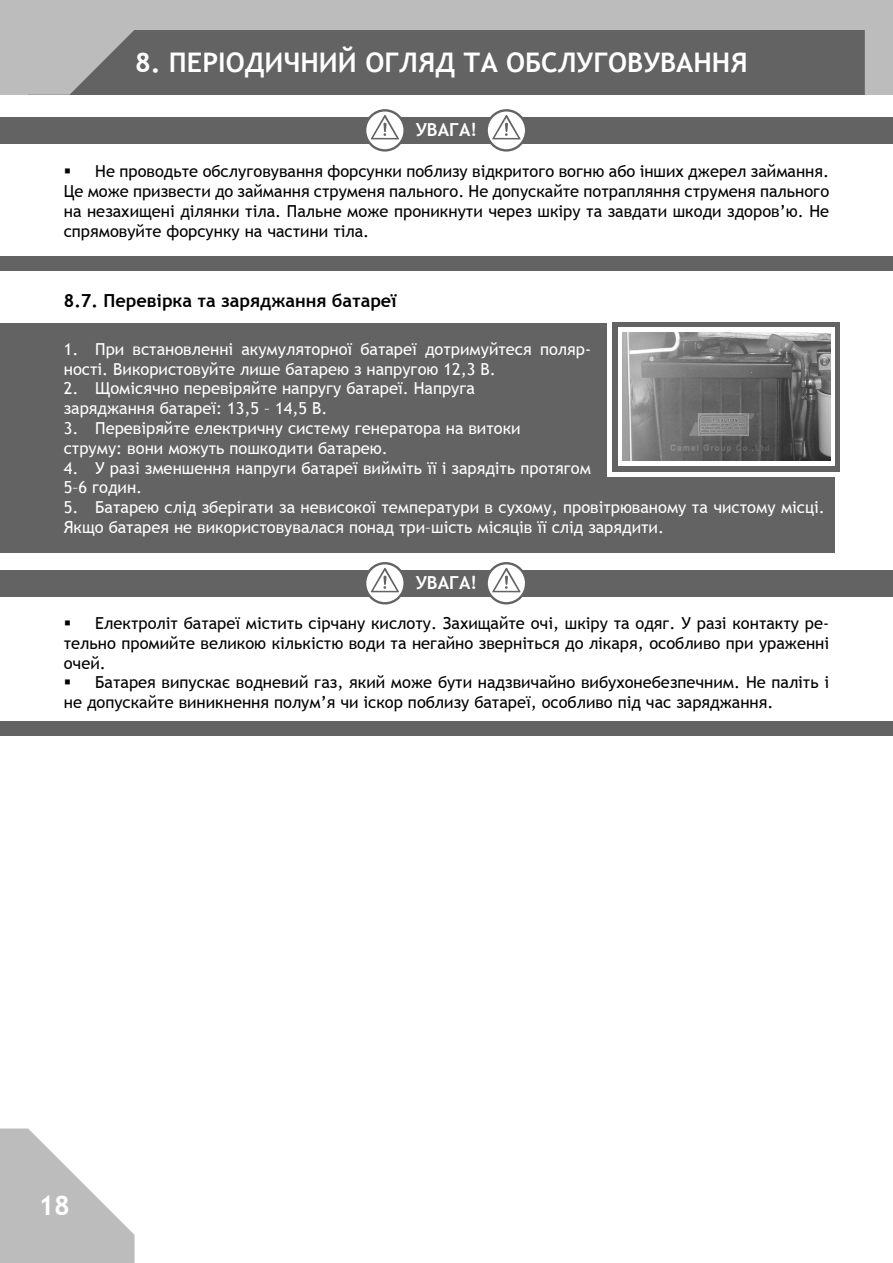
<style>
.page{position:relative;width:893px;height:1263px;background:#fff}
.page>*{position:absolute;margin:0;border:0;box-sizing:border-box;transform-origin:0 0}
.t1{font:700 27px "Trebuchet MS";color:#fff}
.t2{font:700 18px "Trebuchet MS";color:#000}
.t3{font:700 18px "Trebuchet MS";color:#fff}
.t4{font:16.5px/19.8px "Trebuchet MS";color:#000;text-align:justify}
.t5{font:16.5px/19.8px "Trebuchet MS";color:#fff}
</style>
<div class="page">
<div style="left:0;top:323px;width:835px;height:230px;background:#646363"></div>
<svg style="left:0;top:0;width:893px;height:95px;fill:#646363"></svg>
<div style="left:0;top:256px;width:893px;height:15px;background:#646363"></div>
<div style="left:607px;top:317px;width:238px;height:160px;background:#fff"></div>
<div style="left:613px;top:322px;width:227px;height:149px;background:#646363"></div>
<div style="left:618px;top:327px;width:217px;height:139px;background:#fff"></div>
<div style="left:0;top:721px;width:893px;height:15px;background:#646363"></div>
<div style="left:0;top:117px;width:893px;height:27px;background:#646363"></div>
<svg style="left:364px;top:109px;width:42px;height:43px"></svg>
<div style="left:366px;top:112px;width:37px;height:37px;background:#fff;border-radius:50%"></div>
<svg style="left:370px;top:114px;width:30px;height:26px"></svg>
<svg style="left:485px;top:109px;width:42px;height:43px"></svg>
<div style="left:488px;top:112px;width:37px;height:37px;background:#fff;border-radius:50%"></div>
<svg style="left:491px;top:114px;width:30px;height:26px"></svg>
<div style="left:0;top:570px;width:893px;height:26px;background:#646363"></div>
<svg style="left:364px;top:562px;width:42px;height:42px"></svg>
<div style="left:366px;top:564px;width:37px;height:38px;background:#fff;border-radius:50%"></div>
<svg style="left:370px;top:567px;width:30px;height:26px"></svg>
<svg style="left:485px;top:562px;width:42px;height:42px"></svg>
<div style="left:488px;top:564px;width:37px;height:38px;background:#fff;border-radius:50%"></div>
<svg style="left:491px;top:567px;width:30px;height:26px"></svg>
<svg style="left:0;top:1128px;width:135px;height:135px"></svg>
<img style="left:622px;top:333px;width:208px;height:128px">
<h1 class="t1" style="left:135px;top:46px;width:614px">8. ПЕРІОДИЧНИЙ ОГЛЯД ТА ОБСЛУГОВУВАННЯ</h1>
<p class="t3" style="left:416px;top:119px;width:63px">УВАГА!</p>
<p class="t4" style="left:64px;top:162px;width:767px">▪ Не проводьте обслуговування форсунки поблизу відкритого вогню або інших джерел займання.<br>Це може призвести до займання струменя пального. Не допускайте потрапляння струменя пального на незахищені ділянки тіла. Пальне може проникнути через шкіру та завдати шкоди здоров’ю. Не спрямовуйте форсунку на частини тіла.</p>
<p class="t2" style="left:64px;top:289px;width:334px">8.7. Перевірка та заряджання батареї</p>
<p class="t5" style="left:64px;top:339px;width:529px">1. При встановленні акумуляторної батареї дотримуйтеся поляр&shy;ності. Використовуйте лише батарею з напругою 12,3 В.</p>
<p class="t5" style="left:64px;top:379px;width:413px">2. Щомісячно перевіряйте напругу батареї. Напруга заряджання батареї: 13,5 – 14,5 В.</p>
<p class="t5" style="left:64px;top:418px;width:458px">3. Перевіряйте електричну систему генератора на витоки струму: вони можуть пошкодити батарею.</p>
<p class="t5" style="left:64px;top:458px;width:529px">4. У разі зменшення напруги батареї вийміть її і зарядіть протягом<br>5–6 годин.</p>
<p class="t5" style="left:64px;top:498px;width:763px">5. Батарею слід зберігати за невисокої температури в сухому, провітрюваному та чистому місці.<br>Якщо батарея не використовувалася понад три–шість місяців її слід зарядити.</p>
<p class="t3" style="left:416px;top:571px;width:63px">УВАГА!</p>
<p class="t4" style="left:64px;top:613px;width:767px">▪ Електроліт батареї містить сірчану кислоту. Захищайте очі, шкіру та одяг. У разі контакту ре&shy;тельно промийте великою кількістю води та негайно зверніться до лікаря, особливо при ураженні очей.</p>
<p class="t4" style="left:64px;top:673px;width:767px">▪ Батарея випускає водневий газ, який може бути надзвичайно вибухонебезпечним. Не паліть і не допускайте виникнення полум’я чи іскор поблизу батареї, особливо під час заряджання.</p>
<h1 class="t1" style="left:38px;top:1188px;width:33px">18</h1>
</div>
